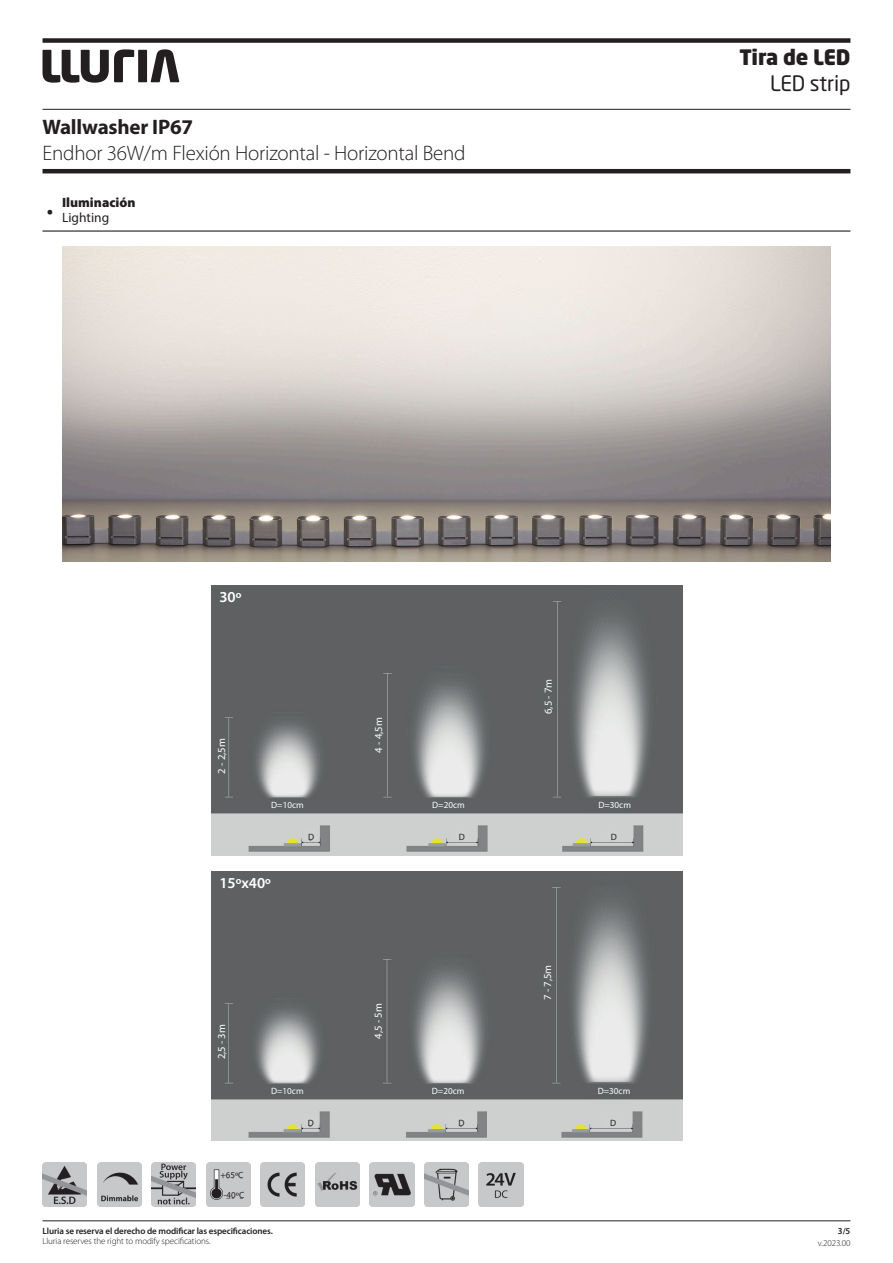
<style>
.page{position:relative;width:893px;height:1263px;background:#fff}
.page>*{position:absolute;margin:0;border:0;box-sizing:border-box;transform-origin:0 0}
.Cos_de_text_negreta{font:900 22.5px "Myriad Pro";color:#231f20}
.t1{font:300 21px "Myriad Pro";letter-spacing:-.01em;color:#231f20}
.t2{font:700 21px "Myriad Pro";letter-spacing:-.01em;color:#231f20}
.t3{font:900 21px "Neo Sans Std";letter-spacing:-.01em;color:#231f20}
.t4{font:21px "Neo Sans Std";letter-spacing:-.01em;color:#231f20}
.t5{font:600 15.3px "Myriad Pro";color:#fff}
.Cos_de_text_negreta-2{font:900 13.5px "Myriad Pro";color:#231f20}
.Cos_de_text_negreta-3{font:13.5px "Myriad Pro";color:#231f20}
.t6{font:10.65px "Myriad Pro";color:#fff}
.t7{font:9.15px "Myriad Pro";color:#fff}
.t8{font:9.15px "Myriad Pro";color:#231f20}
.t9{font:600 9px "Myriad Pro";letter-spacing:-.01em;color:#231f20}
.t10{font:300 9px "Myriad Pro";letter-spacing:-.01em;color:#231f20}
.t11{font:9px "Myriad Pro";color:#231f20}
</style>
<div class="page">
<img style="left:43px;top:1162px;width:44px;height:44px">
<img style="left:261px;top:1162px;width:44px;height:44px">
<img style="left:424px;top:1162px;width:44px;height:44px">
<img style="left:152px;top:1162px;width:44px;height:44px">
<img style="left:370px;top:1162px;width:44px;height:44px">
<img style="left:97px;top:1162px;width:44px;height:44px">
<img style="left:315px;top:1162px;width:44px;height:44px">
<img style="left:479px;top:1162px;width:44px;height:44px">
<img style="left:206px;top:1162px;width:44px;height:44px">
<div style="left:220px;top:1171px;width:23px;height:7px;background:#c7c8ca"></div>
<div style="left:224px;top:1191px;width:23px;height:7px;background:#c7c8ca"></div>
<svg style="left:43px;top:230px;width:19px;height:2px"></svg>
<hr style="left:62px;top:230px;width:788px;height:2px;background:#231f20">
<img style="left:62px;top:247px;width:769px;height:315px">
<img style="left:211px;top:585px;width:471px;height:270px">
<div style="left:607px;top:831px;width:11px;height:10px;background:#cfd0cf"></div>
<div style="left:215px;top:740px;width:12px;height:31px;background:#5d6161"></div>
<div style="left:272px;top:800px;width:31px;height:9px;background:#5d6161"></div>
<div style="left:217px;top:590px;width:25px;height:13px;background:#5d6161"></div>
<div style="left:372px;top:719px;width:12px;height:31px;background:#5d6161"></div>
<div style="left:539px;top:681px;width:14px;height:30px;background:#5d6161"></div>
<div style="left:433px;top:800px;width:31px;height:9px;background:#5d6161"></div>
<div style="left:599px;top:800px;width:31px;height:9px;background:#5d6161"></div>
<div style="left:455px;top:830px;width:11px;height:10px;background:#cfd0cf"></div>
<div style="left:304px;top:830px;width:12px;height:10px;background:#cfd0cf"></div>
<img style="left:211px;top:872px;width:471px;height:269px">
<div style="left:606px;top:1116px;width:12px;height:10px;background:#cfd0cf"></div>
<div style="left:215px;top:1026px;width:12px;height:30px;background:#5d6161"></div>
<div style="left:272px;top:1086px;width:31px;height:9px;background:#5d6161"></div>
<div style="left:217px;top:876px;width:25px;height:14px;background:#5d6161"></div>
<div style="left:372px;top:1005px;width:11px;height:31px;background:#5d6161"></div>
<div style="left:538px;top:967px;width:15px;height:30px;background:#5d6161"></div>
<div style="left:432px;top:1086px;width:32px;height:9px;background:#5d6161"></div>
<div style="left:598px;top:1086px;width:31px;height:9px;background:#5d6161"></div>
<div style="left:455px;top:1116px;width:11px;height:10px;background:#cfd0cf"></div>
<div style="left:304px;top:1116px;width:12px;height:10px;background:#cfd0cf"></div>
<hr style="left:43px;top:109px;width:807px;height:1px;background:#231f20">
<div style="left:138px;top:50px;width:9px;height:32px;background:#231f20"></div>
<svg style="left:151px;top:49px;width:28px;height:33px"></svg>
<svg style="left:43px;top:49px;width:91px;height:34px"></svg>
<hr style="left:43px;top:169px;width:807px;height:4px;background:#231f20">
<div style="left:43px;top:38px;width:807px;height:5px;background:#231f20"></div>
<hr style="left:43px;top:1220px;width:807px;height:1px;background:#231f20">
<h2 class="t2" style="left:43px;top:113px;width:152px">Wallwasher IP67</h2>
<h2 class="t1" style="left:43px;top:140px;width:425px">Endhor 36W/m Flexión Horizontal - Horizontal Bend</h2>
<p class="Cos_de_text_negreta" style="left:47px;top:196px;width:8px">·</p>
<p class="Cos_de_text_negreta-2" style="left:62px;top:194px;width:75px">Iluminación</p>
<p class="Cos_de_text_negreta-3" style="left:62px;top:209px;width:49px">Lighting</p>
<h2 class="t3" style="left:739px;top:44px;width:113px">Tira de LED</h2>
<h2 class="t4" style="left:770px;top:71px;width:82px">LED strip</h2>
<h3 class="t5" style="left:219px;top:587px;width:24px">30º</h3>
<p class="t6" style="left:215px;top:773px;width:37px;rotate:-90deg">2 - 2,5m</p>
<p class="t7" style="left:271px;top:799px;width:34px">D=10cm</p>
<p class="t6" style="left:372px;top:753px;width:37px;rotate:-90deg">4 - 4,5m</p>
<p class="t6" style="left:542px;top:714px;width:37px;rotate:-90deg">6,5 - 7m</p>
<p class="t7" style="left:432px;top:799px;width:34px">D=20cm</p>
<p class="t7" style="left:598px;top:799px;width:34px">D=30cm</p>
<p class="t8" style="left:308px;top:831px;width:8px">D</p>
<p class="t8" style="left:459px;top:831px;width:8px">D</p>
<p class="t8" style="left:611px;top:832px;width:8px">D</p>
<h3 class="t5" style="left:219px;top:873px;width:53px">15ºx40º</h3>
<p class="t6" style="left:215px;top:1059px;width:37px;rotate:-90deg">2,5 - 3m</p>
<p class="t7" style="left:271px;top:1085px;width:34px">D=10cm</p>
<p class="t6" style="left:372px;top:1039px;width:37px;rotate:-90deg">4,5 - 5m</p>
<p class="t6" style="left:541px;top:1000px;width:37px;rotate:-90deg">7 - 7,5m</p>
<p class="t7" style="left:432px;top:1085px;width:34px">D=20cm</p>
<p class="t7" style="left:598px;top:1085px;width:34px">D=30cm</p>
<p class="t11" style="left:220px;top:1169px;width:25px">+65ºC</p>
<p class="t11" style="left:224px;top:1189px;width:22px">-40ºC</p>
<p class="t9" style="left:43px;top:1225px;width:232px">Lluria se reserva el derecho de modificar las especificaciones.</p>
<p class="t10" style="left:43px;top:1236px;width:170px">Lluria reserves the right to modify specifications.</p>
<p class="t8" style="left:308px;top:1117px;width:8px">D</p>
<p class="t8" style="left:458px;top:1117px;width:8px">D</p>
<p class="t8" style="left:610px;top:1117px;width:8px">D</p>
<p class="t9" style="left:838px;top:1225px;width:14px">3/5</p>
<p class="t10" style="left:818px;top:1237px;width:34px">v.2023.00</p>
</div>
